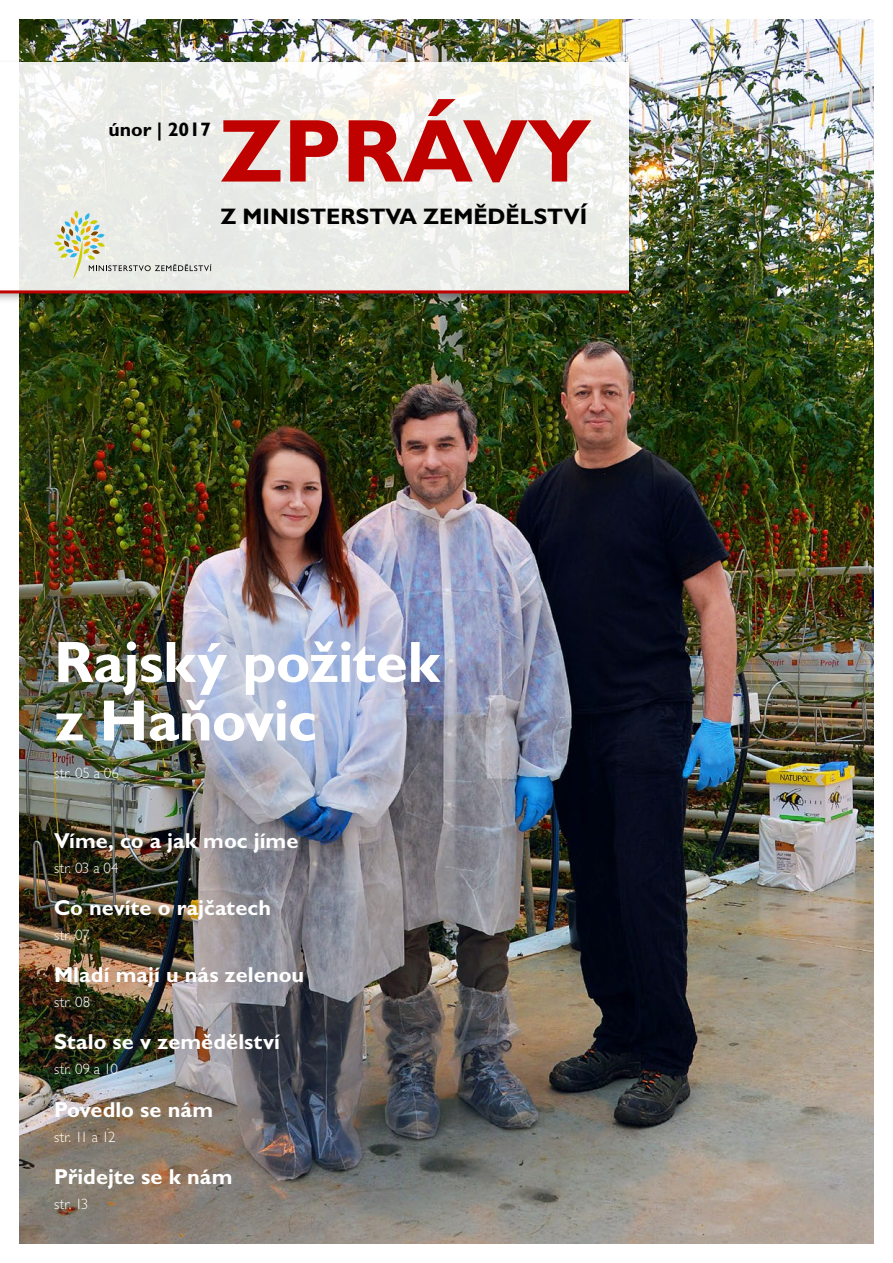
<style>
.page{position:relative;width:893px;height:1263px;background:#fff}
.page>*{position:absolute;margin:0;border:0;box-sizing:border-box;transform-origin:0 0}
.t1{font:700 89.85px "Gill Sans MT Pro";color:#bf0200}
.t2{font:700 58.5px/58.5px "Gill Sans MT Pro";letter-spacing:-.015em;color:#fff}
.t3{font:700 22.5px "Gill Sans MT Pro";color:#000}
.t4{font:700 21.75px "Gill Sans MT Pro";color:#fff}
.t5{font:700 19.5px "Gill Sans MT Pro";color:#000}
.t6{font:300 15px "Gill Sans MT Pro";letter-spacing:.005em;color:#fff}
</style>
<div class="page">
<img style="left:19px;top:19px;width:855px;height:1225px">
<div style="left:0;top:59px;width:637px;height:245px;background:#000;opacity:.35"></div>
<svg style="left:0;top:63px;width:629px;height:227px;fill:#ebede8"></svg>
<svg style="left:57px;top:210px;width:155px;height:69px;background:#dfe2d6"></svg>
<hr style="left:0;top:290px;width:629px;height:3px;background:#bf0200">
<p class="t5" style="left:108px;top:117px;width:104px">únor | 2017</p>
<h1 class="t1" style="left:221px;top:96px;width:372px">ZPRÁVY</h1>
<p class="t3" style="left:221px;top:202px;width:368px">Z MINISTERSTVA ZEMĚDĚLSTVÍ</p>
<h2 class="t2" style="left:54px;top:632px;width:388px">Rajský požitek z Haňovic</h2>
<p class="t6" style="left:54px;top:764px;width:66px">str. 05 a 06</p>
<p class="t4" style="left:54px;top:827px;width:246px">Víme, co a jak moc jíme</p>
<p class="t6" style="left:54px;top:858px;width:66px">str. 03 a 04</p>
<p class="t4" style="left:54px;top:894px;width:219px">Co nevíte o rajčatech</p>
<p class="t6" style="left:54px;top:926px;width:37px">str. 07</p>
<p class="t4" style="left:54px;top:961px;width:252px">Mladí mají u nás zelenou</p>
<p class="t6" style="left:54px;top:993px;width:38px">str. 08</p>
<p class="t4" style="left:54px;top:1028px;width:228px">Stalo se v zemědělství</p>
<p class="t6" style="left:54px;top:1060px;width:66px">str. 09 a 10</p>
<p class="t4" style="left:54px;top:1096px;width:161px">Povedlo se nám</p>
<p class="t6" style="left:54px;top:1128px;width:63px">str. 11 a 12</p>
<p class="t4" style="left:54px;top:1163px;width:180px">Přidejte se k nám</p>
<p class="t6" style="left:54px;top:1195px;width:36px">str. 13</p>
</div>
